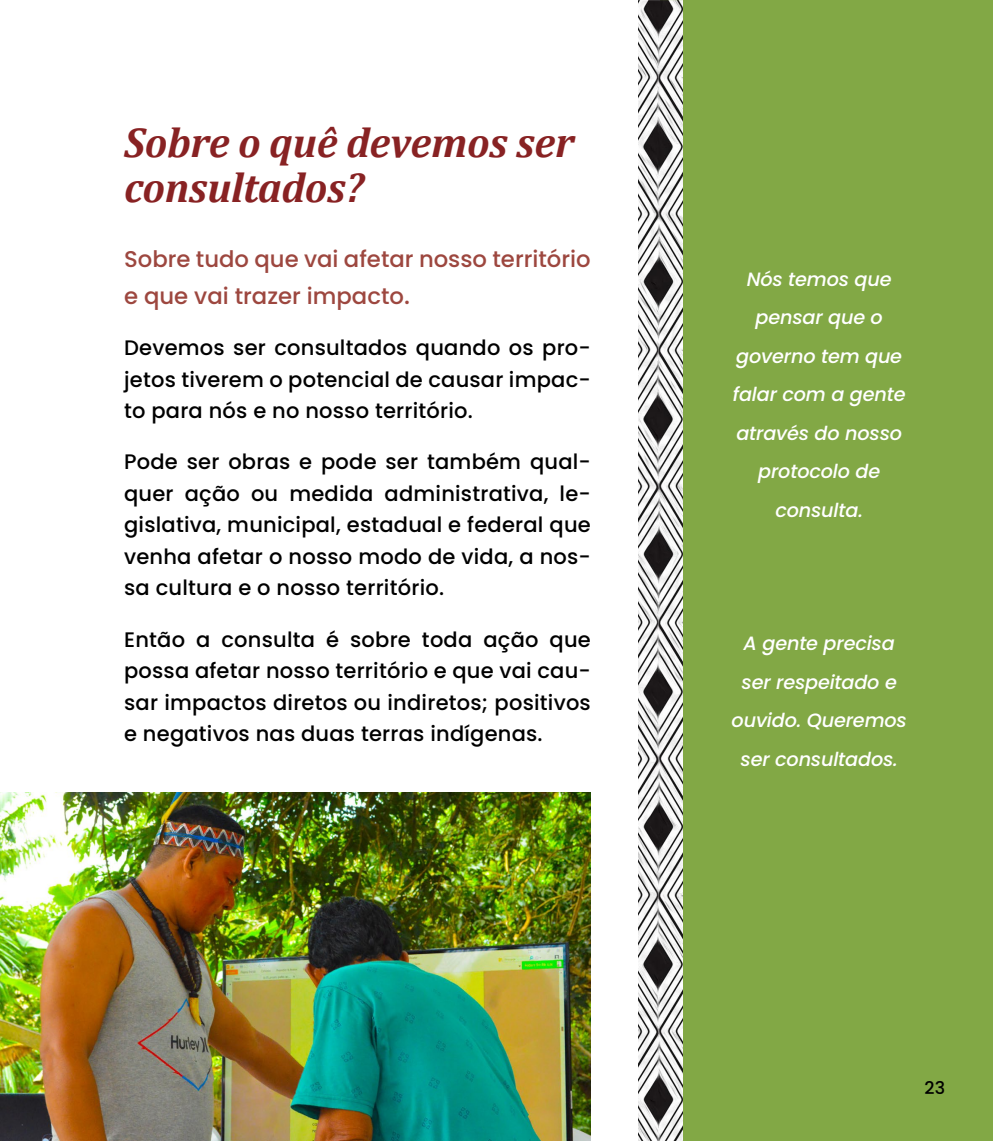
<style>
.page{position:relative;width:993px;height:1141px;background:#fff}
.page>*{position:absolute;margin:0;border:0;box-sizing:border-box;transform-origin:0 0}
.t1{font:italic 700 42px/45.5px "Cambria";letter-spacing:-.01em;color:#882223}
.t2{font:500 22.75px/36.8px "Poppins";color:#9d473f}
.t3{font:500 21px/31.5px "Poppins";letter-spacing:.01em;color:#000;text-align:justify}
.t4{font:italic 500 19.25px/38.5px "Poppins";letter-spacing:-.01em;color:#fff;text-align:center}
.t5{font:500 17.5px "Poppins";color:#000}
.s1{font-size:24.5px}
</style>
<div class="page">
<div style="left:660px;top:0;width:332px;height:1141px;background:#82a845"></div>
<img style="left:638px;top:0;width:44px;height:1141px">
<img style="left:0;top:792px;width:590px;height:349px">
<h1 class="t1" style="left:124px;top:118px;width:451px">Sobre o quê devemos ser consultados?</h1>
<p class="t2" style="left:124px;top:241px;width:468px">Sobre tudo que vai afetar nosso território e que vai trazer impacto<span class="s1">.</span></p>
<p class="t3" style="left:124px;top:332px;width:468px">Devemos ser consultados quando os pro&shy;jetos tiverem o potencial de causar impac&shy;to para nós e no nosso território.</p>
<p class="t3" style="left:124px;top:446px;width:468px">Pode ser obras e pode ser também qual&shy;quer ação ou medida administrativa, le&shy;gislativa, municipal, estadual e federal que venha afetar o nosso modo de vida, a nos&shy;sa cultura e o nosso território.</p>
<p class="t3" style="left:124px;top:624px;width:468px">Então a consulta é sobre toda ação que possa afetar nosso território e que vai cau&shy;sar impactos diretos ou indiretos; positivos e negativos nas duas terras indígenas.</p>
<p class="t4" style="left:732px;top:260px;width:174px">Nós temos que pensar que o governo tem que falar com a gente através do nosso protocolo de consulta.</p>
<p class="t4" style="left:731px;top:624px;width:177px">A gente precisa ser respeitado e ouvido. Queremos ser consultados.</p>
<p class="t5" style="left:924px;top:1078px;width:22px">23</p>
</div>
